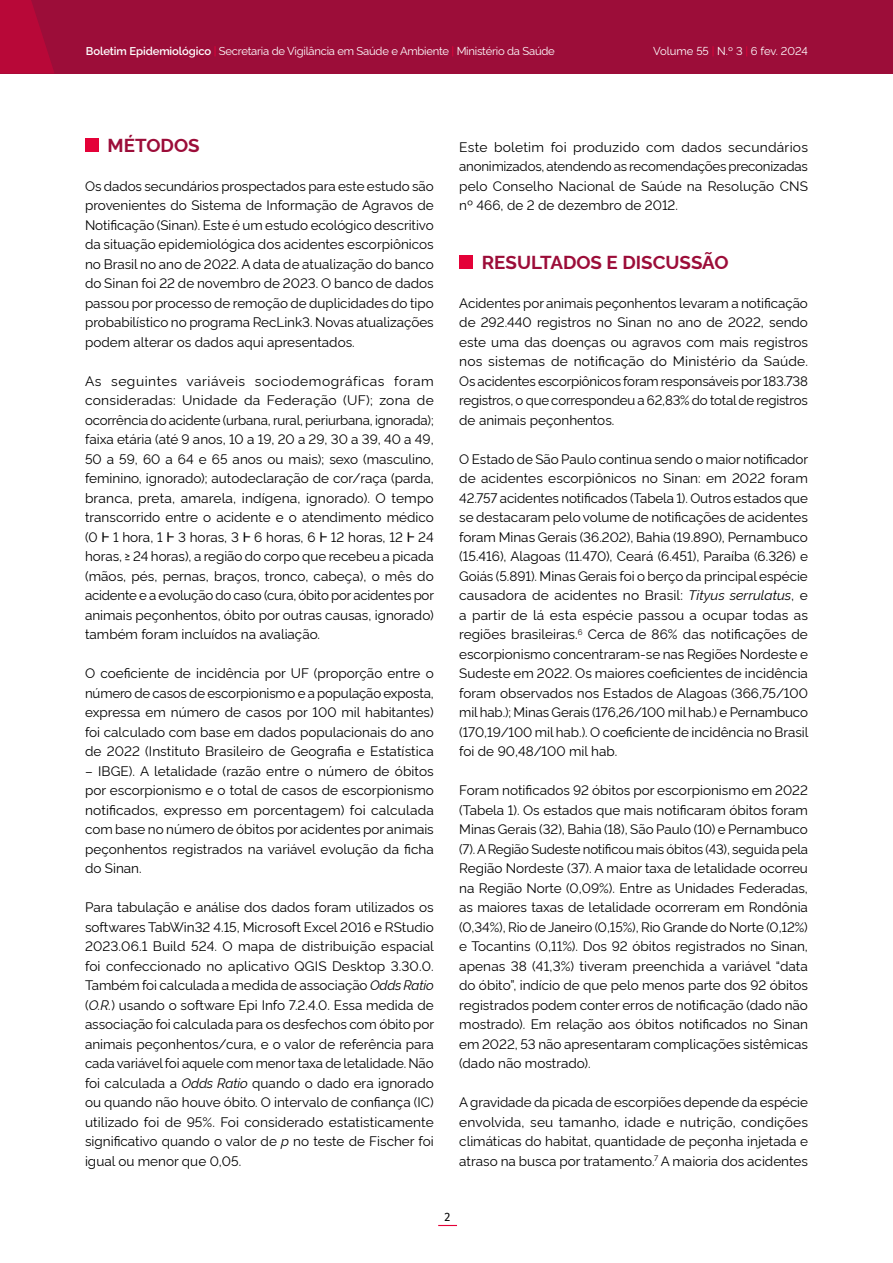
<style>
.page{position:relative;width:893px;height:1263px;background:#fff}
.page>*{position:absolute;margin:0;border:0;box-sizing:border-box;transform-origin:0 0}
.t1{font:700 18.75px "Rawline";color:#9c0d39}
.t2{font:13.5px/19.5px "Rawline";color:#000;text-align:justify}
.t3{font:12px "Fira Sans";color:#000}
.t4{font:11.25px "Rawline";letter-spacing:-.02em;color:#fff}
.t5{font:11.25px "Rawline";color:#fff}
.s1{font-weight:600}
.s2{font-weight:500;color:#e40138}
.s3{font-family:"Arial"}
.s4{font-style:italic}
</style>
<div class="page">
<div style="left:0;top:0;width:893px;height:74px;background:#9c0d39"></div>
<svg style="left:438px;top:1225px;width:19px;height:1px"></svg>
<svg style="left:0;top:0;width:54px;height:74px"></svg>
<div style="left:85px;top:138px;width:14px;height:14px;background:#e40138"></div>
<div style="left:459px;top:255px;width:14px;height:13px;background:#e40138"></div>
<p class="t4" style="left:86px;top:42px;width:470px"><span class="s1">Boletim Epidemiológico</span> <span class="s2">|</span> Secretaria de Vigilância em Saúde e Ambiente <span class="s2">|</span> Ministério da Saúde</p>
<p class="t5" style="left:653px;top:43px;width:156px">Volume 55 <span class="s2">|</span> N.º 3 <span class="s2">|</span> 6 fev. 2024</p>
<h1 class="t1" style="left:108px;top:130px;width:93px">MÉTODOS</h1>
<p class="t2" style="left:85px;top:175px;width:350px">Os dados secundários prospectados para este estudo são provenientes do Sistema de Informação de Agravos de Notificação (Sinan). Este é um estudo ecológico descritivo da situação epidemiológica dos acidentes escorpiônicos no Brasil no ano de 2022. A data de atualização do banco do Sinan foi 22 de novembro de 2023. O banco de dados passou por processo de remoção de duplicidades do tipo probabilístico no programa RecLink3. Novas atualizações podem alterar os dados aqui apresentados.</p>
<p class="t2" style="left:85px;top:370px;width:350px">As seguintes variáveis sociodemográficas foram consideradas: Unidade da Federação (UF); zona de ocorrência do acidente (urbana, rural, periurbana, ignorada); faixa etária (até 9 anos, 10 a 19, 20 a 29, 30 a 39, 40 a 49, 50 a 59, 60 a 64 e 65 anos ou mais); sexo (masculino, feminino, ignorado); autodeclaração de cor/raça (parda, branca, preta, amarela, indígena, ignorado). O tempo transcorrido entre o acidente e o atendimento médico (0 <span class="s3">Ⱶ</span> 1 hora, 1 <span class="s3">Ⱶ</span> 3 horas, 3 <span class="s3">Ⱶ</span> 6 horas, 6 <span class="s3">Ⱶ</span> 12 horas, 12 <span class="s3">Ⱶ</span> 24 horas, ≥ 24 horas), a região do corpo que recebeu a picada (mãos, pés, pernas, braços, tronco, cabeça), o mês do acidente e a evolução do caso (cura, óbito por acidentes por animais peçonhentos, óbito por outras causas, ignorado) também foram incluídos na avaliação.</p>
<p class="t2" style="left:85px;top:662px;width:350px">O coeficiente de incidência por UF (proporção entre o número de casos de escorpionismo e a população exposta, expressa em número de casos por 100 mil habitantes) foi calculado com base em dados populacionais do ano de 2022 (Instituto Brasileiro de Geografia e Estatística</p>
<p class="t2" style="left:85px;top:760px;width:350px">– IBGE). A letalidade (razão entre o número de óbitos por escorpionismo e o total de casos de escorpionismo notificados, expresso em porcentagem) foi calculada com base no número de óbitos por acidentes por animais peçonhentos registrados na variável evolução da ficha do Sinan.</p>
<p class="t2" style="left:85px;top:896px;width:351px">Para tabulação e análise dos dados foram utilizados os softwares TabWin32 4.15, Microsoft Excel 2016 e RStudio 2023.06.1 Build 524. O mapa de distribuição espacial foi confeccionado no aplicativo QGIS Desktop 3.30.0.<br>Também foi calculada a medida de associação <span class="s4">Odds Ratio </span>(<span class="s4">O.R.</span>) usando o software Epi Info 7.2.4.0. Essa medida de associação foi calculada para os desfechos com óbito por animais peçonhentos/cura, e o valor de referência para cada variável foi aquele com menor taxa de letalidade. Não foi calculada a <span class="s4">Odds Ratio</span> quando o dado era ignorado ou quando não houve óbito. O intervalo de confiança (IC) utilizado foi de 95%. Foi considerado estatisticamente significativo quando o valor de <span class="s4">p</span> no teste de Fischer foi igual ou menor que 0,05.</p>
<p class="t2" style="left:459px;top:136px;width:350px">Este boletim foi produzido com dados secundários anonimizados, atendendo as recomendações preconizadas pelo Conselho Nacional de Saúde na Resolução CNS nº 466, de 2 de dezembro de 2012.</p>
<h1 class="t1" style="left:482px;top:247px;width:248px">RESULTADOS E DISCUSSÃO</h1>
<p class="t2" style="left:459px;top:292px;width:350px">Acidentes por animais peçonhentos levaram a notificação de 292.440 registros no Sinan no ano de 2022, sendo este uma das doenças ou agravos com mais registros nos sistemas de notificação do Ministério da Saúde.<br>Os acidentes escorpiônicos foram responsáveis por 183.738 registros, o que correspondeu a 62,83% do total de registros de animais peçonhentos.</p>
<p class="t2" style="left:459px;top:448px;width:351px">O Estado de São Paulo continua sendo o maior notificador de acidentes escorpiônicos no Sinan: em 2022 foram 42.757 acidentes notificados (Tabela 1). Outros estados que se destacaram pelo volume de notificações de acidentes foram Minas Gerais (36.202), Bahia (19.890), Pernambuco (15.416), Alagoas (11.470), Ceará (6.451), Paraíba (6.326) e Goiás (5.891). Minas Gerais foi o berço da principal espécie causadora de acidentes no Brasil: <span class="s4">Tityus serrulatus</span>, e a partir de lá esta espécie passou a ocupar todas as regiões brasileiras.<sup>6</sup> Cerca de 86% das notificações de escorpionismo concentraram-se nas Regiões Nordeste e Sudeste em 2022. Os maiores coeficientes de incidência foram observados nos Estados de Alagoas (366,75/100 mil hab.); Minas Gerais (176,26/100 mil hab.) e Pernambuco (170,19/100 mil hab.). O coeficiente de incidência no Brasil foi de 90,48/100 mil hab.</p>
<p class="t2" style="left:459px;top:779px;width:350px">Foram notificados 92 óbitos por escorpionismo em 2022 (Tabela 1). Os estados que mais notificaram óbitos foram Minas Gerais (32), Bahia (18), São Paulo (10) e Pernambuco (7). A Região Sudeste notificou mais óbitos (43), seguida pela Região Nordeste (37). A maior taxa de letalidade ocorreu na Região Norte (0,09%). Entre as Unidades Federadas, as maiores taxas de letalidade ocorreram em Rondônia (0,34%), Rio de Janeiro (0,15%), Rio Grande do Norte (0,12%) e Tocantins (0,11%). Dos 92 óbitos registrados no Sinan, apenas 38 (41,3%) tiveram preenchida a variável “data do óbito”, indício de que pelo menos parte dos 92 óbitos registrados podem conter erros de notificação (dado não mostrado). Em relação aos óbitos notificados no Sinan em 2022, 53 não apresentaram complicações sistêmicas (dado não mostrado).</p>
<p class="t2" style="left:459px;top:1091px;width:350px">A gravidade da picada de escorpiões depende da espécie envolvida, seu tamanho, idade e nutrição, condições climáticas do habitat, quantidade de peçonha injetada e atraso na busca por tratamento.<sup>7</sup> A maioria dos acidentes</p>
<p class="t3" style="left:445px;top:1207px;width:7px">2</p>
</div>
